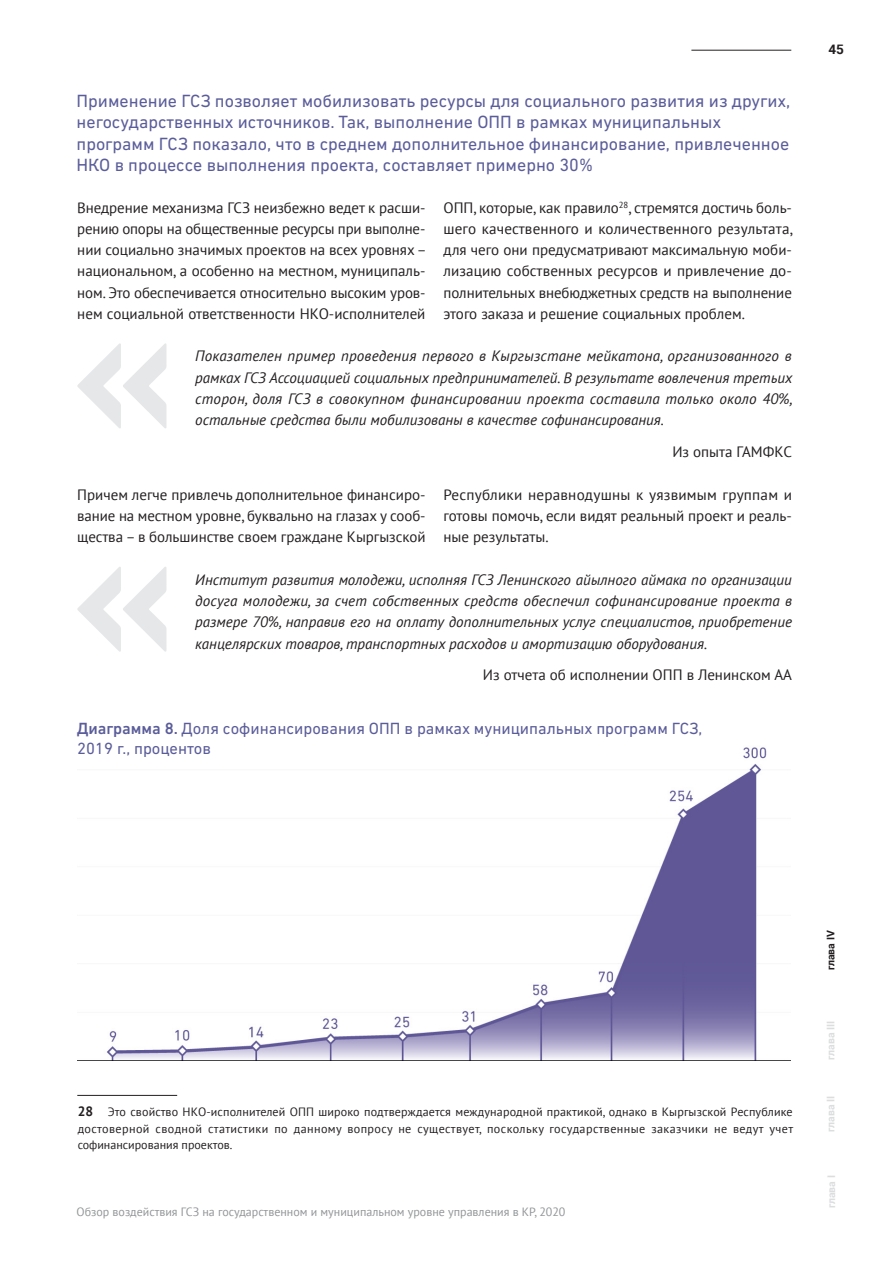
<style>
.page{position:relative;width:893px;height:1263px;background:#fff}
.page>*{position:absolute;margin:0;border:0;box-sizing:border-box;transform-origin:0 0}
.t1{font:18px/21.6px "DIN Next CYR";color:#5b5d9a}
.t2{font:16.5px "DIN Next CYR";color:#5b5d9a}
.t3{font:15px/21.3px "PT Sans";color:#231f20;text-align:justify}
.t4{font:italic 15px/21.3px "PT Sans";color:#231f20;text-align:justify}
.t5{font:700 13.5px "Roboto";color:#231f20}
.t6{font:12px/16.5px "PT Sans";color:#231f20;text-align:justify}
.t7{font:12px "PT Sans";color:#939598}
.t8{font:700 10.5px "Roboto";color:#dcdddf}
.t9{font:700 10.5px "Roboto";color:#231f20}
.s1{font-weight:500}
.s2{font-weight:700;font-size:13.5px}
</style>
<div class="page">
<hr style="left:691px;top:50px;width:100px;height:1px;background:#231f20">
<svg style="left:77px;top:343px;width:89px;height:85px"></svg>
<svg style="left:77px;top:567px;width:89px;height:85px"></svg>
<img style="left:77px;top:747px;width:714px;height:314px">
<hr style="left:77px;top:1095px;width:100px;height:1px;background:#231f20">
<p class="t1" style="left:77px;top:89px;width:715px">Применение ГСЗ позволяет мобилизовать ресурсы для социального развития из других, негосударственных источников. Так, выполнение ОПП в рамках муниципальных</p>
<p class="t1" style="left:77px;top:133px;width:714px">программ ГСЗ показало, что в среднем дополнительное финансирование, привлеченное<br>НКО в процессе выполнения проекта, составляет примерно 30%</p>
<p class="t3" style="left:443px;top:196px;width:351px">ОПП, которые, как правило<sup>28</sup>, стремятся достичь боль&shy;шего качественного и количественного результата, для чего они предусматривают максимальную моби&shy;лизацию собственных ресурсов и привлечение до&shy;полнительных внебюджетных средств на выполнение этого заказа и решение социальных проблем.</p>
<p class="t3" style="left:77px;top:196px;width:351px">Внедрение механизма ГСЗ неизбежно ведет к расши&shy;рению опоры на общественные ресурсы при выполне&shy;нии социально значимых проектов на всех уровнях – национальном, а особенно на местном, муниципаль&shy;ном. Это обеспечивается относительно высоким уров&shy;нем социальной ответственности НКО-исполнителей</p>
<p class="t4" style="left:195px;top:345px;width:599px">Показателен пример проведения первого в Кыргызстане мейкатона, организованного в рамках ГСЗ Ассоциацией социальных предпринимателей. В результате вовлечения третьих сторон, доля ГСЗ в совокупном финансировании проекта составила только около 40%, остальные средства были мобилизованы в качестве софинансирования.</p>
<p class="t3" style="left:672px;top:441px;width:121px">Из опыта ГАМФКС</p>
<p class="t3" style="left:77px;top:483px;width:350px">Причем легче привлечь дополнительное финансиро&shy;вание на местном уровне, буквально на глазах у сооб&shy;щества – в большинстве своем граждане Кыргызской</p>
<p class="t3" style="left:443px;top:483px;width:350px">Республики неравнодушны к уязвимым группам и готовы помочь, если видят реальный проект и реаль&shy;ные результаты.</p>
<p class="t4" style="left:195px;top:568px;width:598px">Институт развития молодежи, исполняя ГСЗ Ленинского айылного аймака по организации досуга молодежи, за счет собственных средств обеспечил софинансирование проекта в размере 70%, направив его на оплату дополнительных услуг специалистов, приобретение канцелярских товаров, транспортных расходов и амортизацию оборудования.</p>
<p class="t3" style="left:483px;top:664px;width:311px">Из отчета об исполнении ОПП в Ленинском АА</p>
<p class="t2" style="left:77px;top:719px;width:627px"><span class="s1">Диаграмма 8.</span> Доля софинансирования ОПП в рамках муниципальных программ ГСЗ,</p>
<p class="t2" style="left:77px;top:739px;width:135px">2019 г., процентов</p>
<p class="t5" style="left:828px;top:40px;width:17px">45</p>
<p class="t6" style="left:78px;top:1103px;width:717px"><span class="s2">28</span> Это свойство НКО-исполнителей ОПП широко подтверждается международной практикой, однако в Кыргызской Республике достоверной сводной статистики по данному вопросу не существует, поскольку государственные заказчики не ведут учет софинансирования проектов.</p>
<p class="t7" style="left:77px;top:1204px;width:490px">Обзор воздействия ГСЗ на государственном и муниципальном уровне управления в КР, 2020</p>
<p class="t9" style="left:823px;top:970px;width:41px;rotate:-90deg">глава IV</p>
<p class="t8" style="left:823px;top:1060px;width:41px;rotate:-90deg">глава III</p>
<p class="t8" style="left:823px;top:1132px;width:38px;rotate:-90deg">глава II</p>
<p class="t8" style="left:824px;top:1208px;width:35px;rotate:-90deg">глава I</p>
</div>
